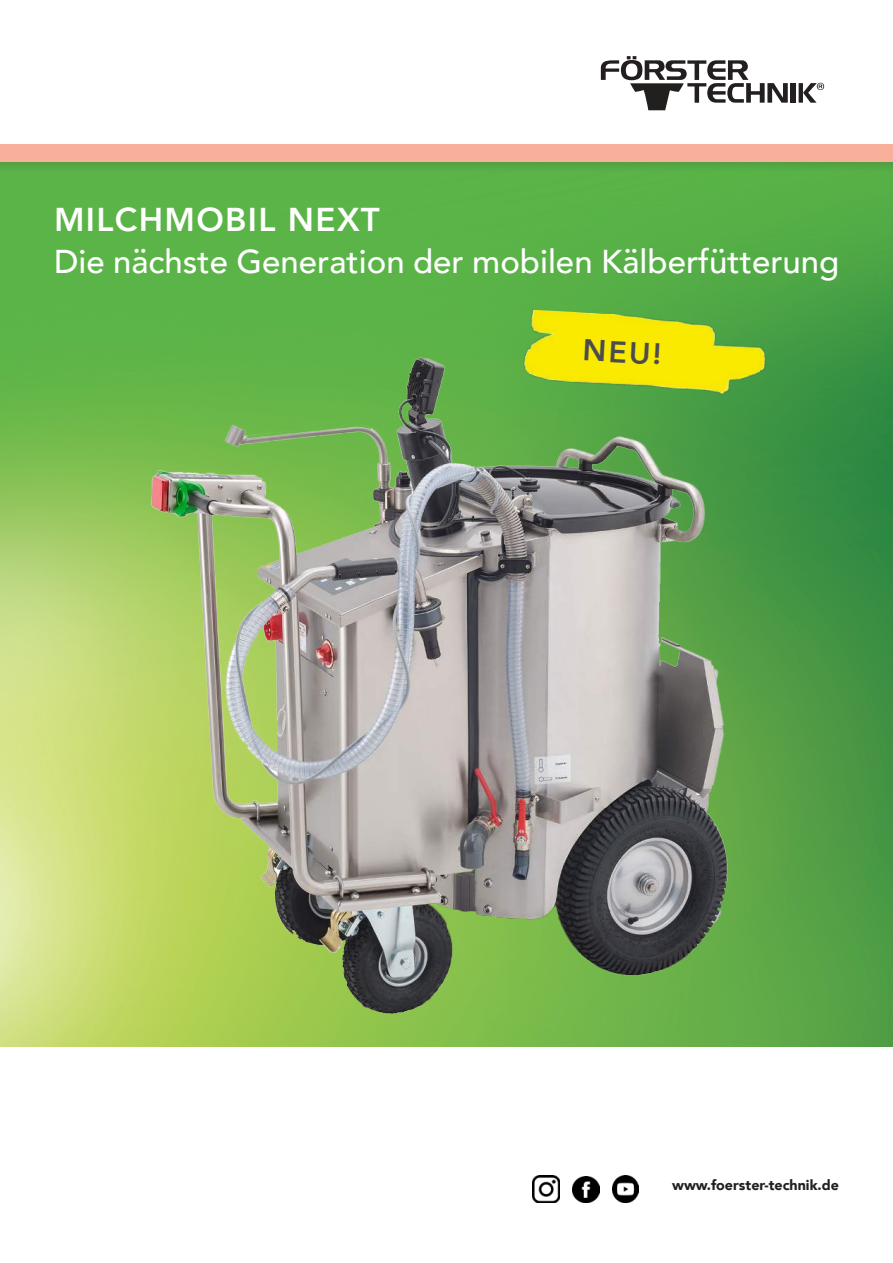
<style>
.page{position:relative;width:893px;height:1263px;background:#fff}
.page>*{position:absolute;margin:0;border:0;box-sizing:border-box;transform-origin:0 0}
.t1{font:500 33px "Avenir LT Com";color:#fff}
.t2{font:800 33px "Avenir LT Com";letter-spacing:.04em;color:#fff}
.t3{font:800 30px "Avenir LT Com";color:#4c4c4e}
.t4{font:900 14.25px "Avenir LT Com";color:#221f1f}
</style>
<div class="page">
<img style="left:0;top:175px;width:893px;height:871px">
<div style="left:791px;top:83px;width:5px;height:20px;background:#231f20"></div>
<svg style="left:601px;top:56px;width:187px;height:54px"></svg>
<svg style="left:799px;top:83px;width:25px;height:20px"></svg>
<div style="left:0;top:141px;width:893px;height:34px;background:#221f1f;opacity:.15"></div>
<div style="left:0;top:145px;width:893px;height:17px;background:#f8b09c"></div>
<img style="left:54px;top:293px;width:807px;height:753px">
<img style="left:498px;top:308px;width:273px;height:127px">
<img style="left:533px;top:1176px;width:26px;height:26px">
<img style="left:573px;top:1176px;width:26px;height:26px">
<img style="left:612px;top:1175px;width:27px;height:27px">
<p class="t2" style="left:54px;top:201px;width:327px">MILCHMOBIL NEXT</p>
<p class="t1" style="left:54px;top:247px;width:787px">Die nächste Generation der mobilen Kälberfütterung</p>
<p class="t3" style="left:584px;top:333px;width:81px;rotate:3deg">NEU!</p>
<p class="t4" style="left:672px;top:1177px;width:168px">www.foerster-technik.de</p>
</div>
